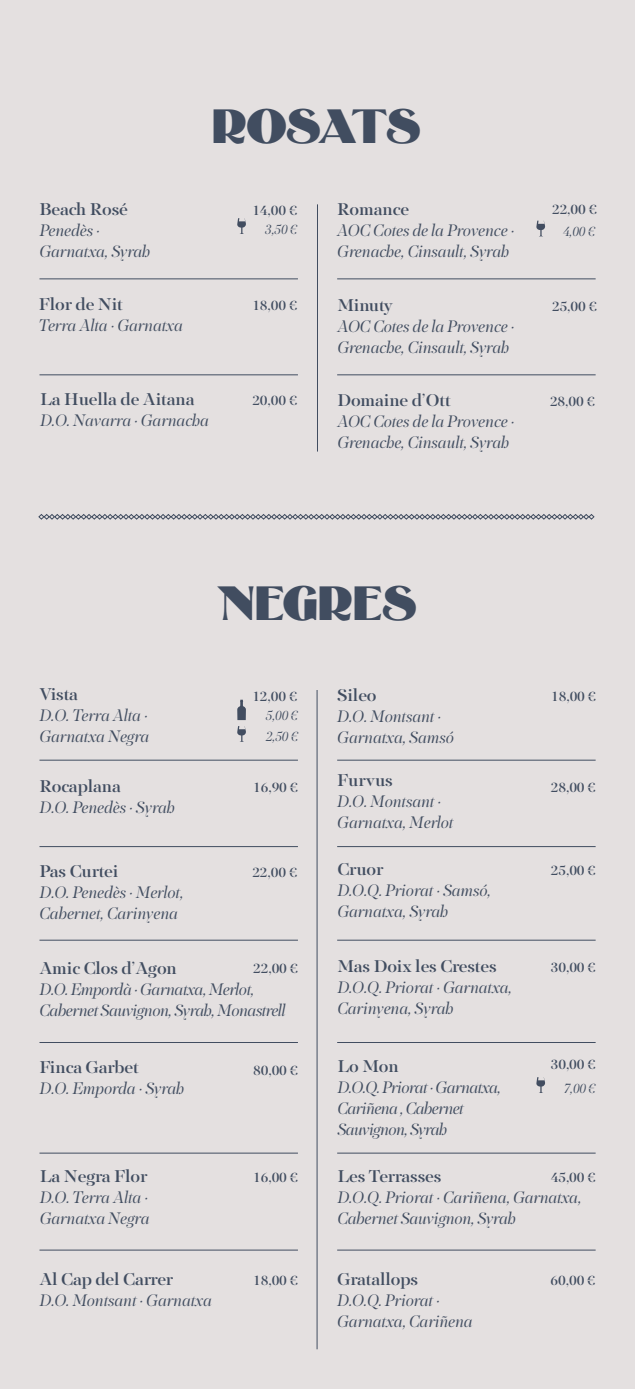
<style>
.page{position:relative;width:635px;height:1389px;background:#e4e0e0}
.page>*{position:absolute;margin:0;border:0;box-sizing:border-box;transform-origin:0 0}
.Títulos_Menú{font:42px "Buena";letter-spacing:-.01em;color:#414d60}
.t1{font:500 17.5px "PF Regal Display Pro";letter-spacing:-.01em;color:#414d60}
.t2{font:italic 17.15px/21px "PF Regal Display Pro";letter-spacing:-.005em;color:#414d60}
.t3{font:italic 17.15px/21px "PF Regal Display Pro";letter-spacing:-.025em;color:#414d60}
.t4{font:italic 17.15px/21px "PF Regal Display Pro";letter-spacing:-.035em;color:#414d60}
.t5{font:500 14px "PF Regal Display Pro";letter-spacing:-.01em;color:#414d60}
.t6{font:italic 14px "PF Regal Display Pro";letter-spacing:-.005em;color:#414d60}
</style>
<div class="page">
<svg style="left:38px;top:514px;width:557px;height:6px"></svg>
<hr style="left:317px;top:690px;width:1px;height:659px;background:#424d60">
<hr style="left:317px;top:204px;width:1px;height:248px;background:#414d60">
<hr style="left:39px;top:760px;width:259px;height:1px;background:#414d60">
<hr style="left:337px;top:760px;width:259px;height:1px;background:#414d60">
<hr style="left:39px;top:846px;width:259px;height:1px;background:#414d60">
<hr style="left:337px;top:846px;width:259px;height:1px;background:#414d60">
<hr style="left:39px;top:940px;width:259px;height:1px;background:#414d60">
<hr style="left:337px;top:940px;width:259px;height:1px;background:#414d60">
<hr style="left:39px;top:1153px;width:259px;height:1px;background:#414d60">
<hr style="left:337px;top:1153px;width:259px;height:1px;background:#414d60">
<hr style="left:39px;top:1250px;width:259px;height:1px;background:#414d60">
<hr style="left:337px;top:1250px;width:259px;height:1px;background:#414d60">
<hr style="left:39px;top:375px;width:259px;height:1px;background:#414d60">
<hr style="left:337px;top:375px;width:259px;height:1px;background:#414d60">
<hr style="left:39px;top:279px;width:259px;height:1px;background:#414d60">
<hr style="left:337px;top:279px;width:259px;height:1px;background:#414d60">
<hr style="left:39px;top:1042px;width:259px;height:1px;background:#414d60">
<hr style="left:337px;top:1042px;width:259px;height:1px;background:#414d60">
<svg style="left:237px;top:700px;width:9px;height:20px"></svg>
<svg style="left:237px;top:726px;width:9px;height:16px"></svg>
<svg style="left:237px;top:218px;width:9px;height:16px"></svg>
<svg style="left:536px;top:1077px;width:9px;height:16px"></svg>
<svg style="left:536px;top:221px;width:9px;height:15px"></svg>
<p class="Títulos_Menú" style="left:212px;top:103px;width:210px">ROSATS</p>
<p class="t1" style="left:39px;top:199px;width:90px">Beach Rosé</p>
<p class="t2" style="left:39px;top:220px;width:113px">Penedès ·<br>Garnatxa, Syrah</p>
<p class="t5" style="left:252px;top:202px;width:46px">14,00 €</p>
<p class="t6" style="left:265px;top:221px;width:33px">3,50 €</p>
<p class="t1" style="left:337px;top:199px;width:74px">Romance</p>
<p class="t2" style="left:337px;top:220px;width:179px">AOC Cotes de la Provence ·<br>Grenache, Cinsault, Syrah</p>
<p class="t5" style="left:552px;top:202px;width:46px">22,00 €</p>
<p class="t6" style="left:563px;top:223px;width:33px">4,00 €</p>
<p class="t1" style="left:39px;top:294px;width:86px">Flor de Nit</p>
<p class="t2" style="left:39px;top:315px;width:146px">Terra Alta · Garnatxa</p>
<p class="t5" style="left:252px;top:297px;width:46px">18,00 €</p>
<p class="t1" style="left:337px;top:295px;width:57px">Minuty</p>
<p class="t2" style="left:337px;top:316px;width:179px">AOC Cotes de la Provence ·<br>Grenache, Cinsault, Syrah</p>
<p class="t5" style="left:552px;top:298px;width:46px">25,00 €</p>
<p class="t1" style="left:40px;top:389px;width:156px">La Huella de Aitana</p>
<p class="t2" style="left:40px;top:410px;width:170px">D.O. Navarra · Garnacha</p>
<p class="t5" style="left:252px;top:393px;width:46px">20,00 €</p>
<p class="t1" style="left:337px;top:390px;width:115px">Domaine d’Ott</p>
<p class="t2" style="left:337px;top:411px;width:179px">AOC Cotes de la Provence ·<br>Grenache, Cinsault, Syrah</p>
<p class="t5" style="left:550px;top:393px;width:46px">28,00 €</p>
<p class="Títulos_Menú" style="left:217px;top:580px;width:202px">NEGRES</p>
<p class="t1" style="left:39px;top:684px;width:40px">Vista</p>
<p class="t2" style="left:39px;top:705px;width:111px">D.O. Terra Alta ·<br>Garnatxa Negra</p>
<p class="t5" style="left:252px;top:688px;width:46px">12,00 €</p>
<p class="t6" style="left:266px;top:707px;width:33px">5,00 €</p>
<p class="t6" style="left:266px;top:729px;width:33px">2,50 €</p>
<p class="t1" style="left:337px;top:685px;width:41px">Sileo</p>
<p class="t2" style="left:337px;top:706px;width:118px">D.O. Montsant ·<br>Garnatxa, Samsó</p>
<p class="t5" style="left:551px;top:688px;width:46px">18,00 €</p>
<p class="t1" style="left:39px;top:776px;width:83px">Rocaplana</p>
<p class="t2" style="left:39px;top:797px;width:137px">D.O. Penedès · Syrah</p>
<p class="t5" style="left:253px;top:779px;width:46px">16,90 €</p>
<p class="t1" style="left:337px;top:770px;width:57px">Furvus</p>
<p class="t2" style="left:337px;top:791px;width:118px">D.O. Montsant ·<br>Garnatxa, Merlot</p>
<p class="t5" style="left:551px;top:779px;width:46px">28,00 €</p>
<p class="t1" style="left:39px;top:861px;width:81px">Pas Curtei</p>
<p class="t2" style="left:39px;top:882px;width:146px">D.O. Penedès · Merlot,<br>Cabernet, Carinyena</p>
<p class="t5" style="left:252px;top:864px;width:46px">22,00 €</p>
<p class="t1" style="left:337px;top:859px;width:48px">Cruor</p>
<p class="t2" style="left:337px;top:880px;width:155px">D.O.Q. Priorat · Samsó,<br>Garnatxa, Syrah</p>
<p class="t5" style="left:551px;top:862px;width:46px">25,00 €</p>
<p class="t1" style="left:39px;top:958px;width:139px">Amic Clos d’Agon</p>
<p class="t3" style="left:39px;top:979px;width:248px">D.O. Empordà · Garnatxa, Merlot,<br>Cabernet Sauvignon, Syrah, Monastrell</p>
<p class="t5" style="left:253px;top:961px;width:46px">22,00 €</p>
<p class="t1" style="left:337px;top:956px;width:161px">Mas Doix les Crestes</p>
<p class="t2" style="left:337px;top:977px;width:176px">D.O.Q. Priorat · Garnatxa,<br>Carinyena, Syrah</p>
<p class="t5" style="left:551px;top:960px;width:46px">30,00 €</p>
<p class="t1" style="left:39px;top:1057px;width:101px">Finca Garbet</p>
<p class="t2" style="left:39px;top:1078px;width:146px">D.O. Emporda · Syrah</p>
<p class="t5" style="left:253px;top:1062px;width:46px">80,00 €</p>
<p class="t1" style="left:337px;top:1056px;width:63px">Lo Mon</p>
<p class="t4" style="left:337px;top:1077px;width:165px">D.O.Q. Priorat · Garnatxa,</p>
<p class="t5" style="left:551px;top:1056px;width:46px">30,00 €</p>
<p class="t6" style="left:564px;top:1080px;width:33px">7,00 €</p>
<p class="t4" style="left:337px;top:1098px;width:128px">Cariñena , Cabernet<br>Sauvignon, Syrah</p>
<p class="t1" style="left:40px;top:1166px;width:109px">La Negra Flor</p>
<p class="t2" style="left:40px;top:1187px;width:111px">D.O. Terra Alta ·<br>Garnatxa Negra</p>
<p class="t1" style="left:39px;top:1269px;width:135px">Al Cap del Carrer</p>
<p class="t2" style="left:39px;top:1290px;width:174px">D.O. Montsant · Garnatxa</p>
<p class="t5" style="left:253px;top:1169px;width:46px">16,00 €</p>
<p class="t1" style="left:337px;top:1166px;width:105px">Les Terrasses</p>
<p class="t2" style="left:337px;top:1187px;width:246px">D.O.Q. Priorat · Cariñena, Garnatxa,<br>Cabernet Sauvignon, Syrah</p>
<p class="t5" style="left:551px;top:1169px;width:46px">45,00 €</p>
<p class="t5" style="left:253px;top:1272px;width:46px">18,00 €</p>
<p class="t1" style="left:337px;top:1269px;width:82px">Gratallops</p>
<p class="t2" style="left:337px;top:1290px;width:137px">D.O.Q. Priorat ·<br>Garnatxa, Cariñena</p>
<p class="t5" style="left:551px;top:1272px;width:46px">60,00 €</p>
</div>
